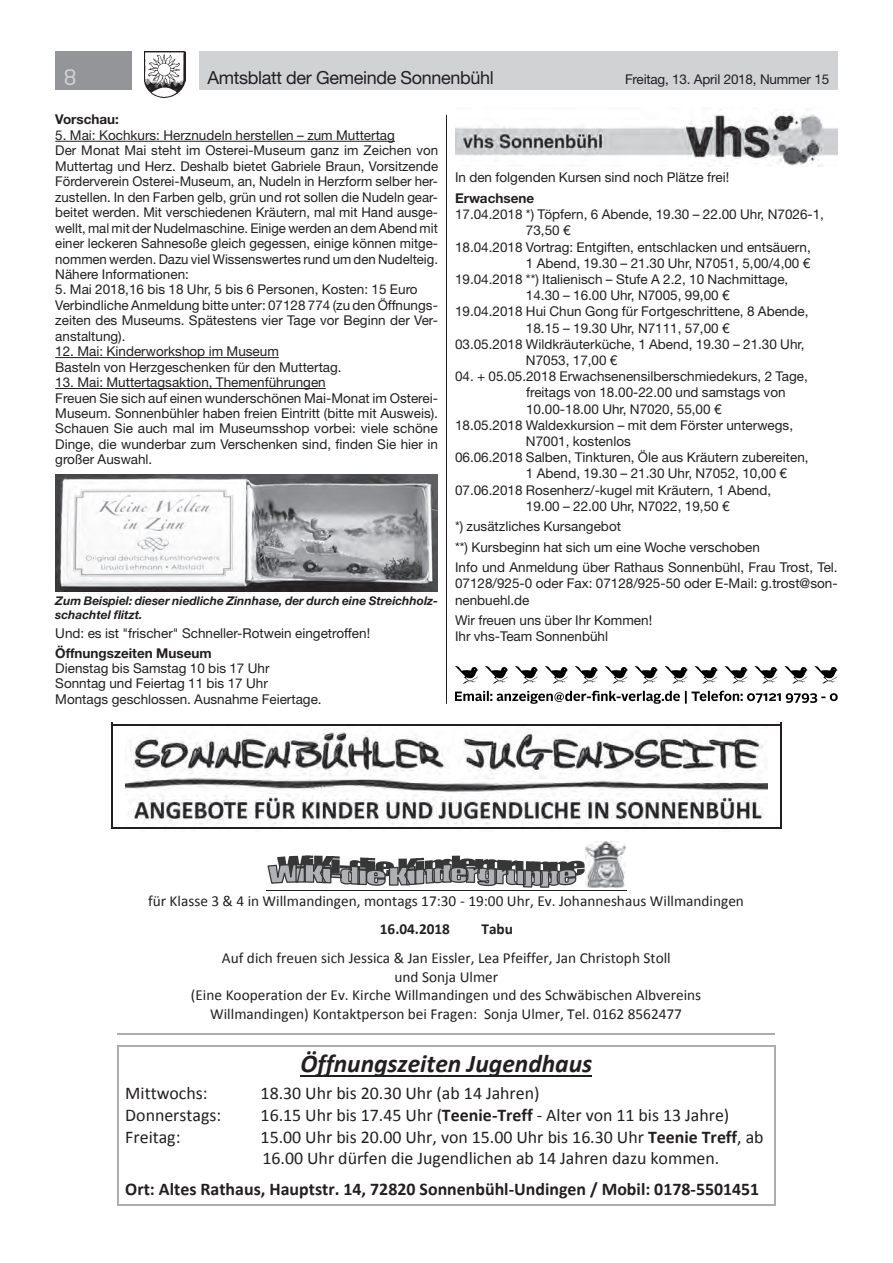
<style>
.page{position:relative;width:893px;height:1263px;background:#fff}
.page>*{position:absolute;margin:0;border:0;box-sizing:border-box;transform-origin:0 0}
.t1{font:italic 700 25.5px "Calibri";color:#231f20}
.t2{font:21px "Neo Sans Std";color:#d1d2d4}
.t3{font:18px "Helvetica Neue LT Std";letter-spacing:-.02em;color:#231f20}
.t4{font:17.85px/21.8px "Calibri";color:#231f20}
.t5{font:700 17.85px "Calibri";color:#231f20}
.t6{font:15.3px/18.8px "Calibri";color:#231f20;text-align:center}
.t7{font:700 15.3px "Calibri";color:#231f20}
.t8{font:13.5px/15.5px "Helvetica Neue LT Std";color:#231f20}
.t9{font:700 13.5px "Helvetica Neue LT Std";color:#231f20}
.t10{font:italic 700 12px/13px "Helvetica Neue LT Std";color:#231f20}
.s1{font-weight:700}
</style>
<div class="page">
<div style="left:199px;top:51px;width:639px;height:38px;background:#d1d2d4"></div>
<div style="left:55px;top:51px;width:77px;height:38px;background:#939598"></div>
<img style="left:145px;top:51px;width:41px;height:47px">
<hr style="left:55px;top:141px;width:340px;height:1px;background:#231f20">
<hr style="left:55px;top:357px;width:224px;height:1px;background:#231f20">
<hr style="left:55px;top:388px;width:271px;height:1px;background:#231f20">
<img style="left:55px;top:474px;width:383px;height:118px">
<img style="left:455px;top:112px;width:383px;height:54px">
<hr style="left:446px;top:115px;width:1px;height:589px;background:#231f20">
<img style="left:125px;top:729px;width:642px;height:100px">
<hr style="left:113px;top:724px;width:667px;height:1px;background:#231f20">
<hr style="left:113px;top:827px;width:667px;height:1px;background:#231f20">
<hr style="left:111px;top:723px;width:2px;height:105px;background:#231f20">
<hr style="left:780px;top:723px;width:1px;height:105px;background:#231f20">
<svg style="left:267px;top:856px;width:318px;height:32px"></svg>
<hr style="left:585px;top:890px;width:41px;height:1px;background:#231f20">
<hr style="left:266px;top:890px;width:319px;height:1px;background:#231f20">
<hr style="left:117px;top:1033px;width:657px;height:2px;background:#acadb1">
<hr style="left:301px;top:1075px;width:291px;height:2px;background:#231f20">
<hr style="left:118px;top:1045px;width:656px;height:2px;background:#acadb1">
<hr style="left:117px;top:1047px;width:1px;height:63px;background:#acadb1">
<hr style="left:774px;top:1047px;width:2px;height:63px;background:#acadb1">
<hr style="left:774px;top:1104px;width:2px;height:21px;background:#acadb1">
<hr style="left:774px;top:1125px;width:2px;height:22px;background:#acadb1">
<hr style="left:774px;top:1143px;width:2px;height:22px;background:#acadb1">
<hr style="left:774px;top:1165px;width:2px;height:22px;background:#acadb1">
<hr style="left:118px;top:1205px;width:656px;height:1px;background:#acadb1">
<svg style="left:117px;top:1110px;width:1px;height:96px"></svg>
<hr style="left:774px;top:1182px;width:2px;height:23px;background:#acadb1">
<img style="left:585px;top:842px;width:41px;height:46px">
<svg style="left:455px;top:691px;width:383px;height:13px"></svg>
<svg style="left:515px;top:666px;width:23px;height:18px"></svg>
<svg style="left:485px;top:666px;width:23px;height:18px"></svg>
<svg style="left:455px;top:666px;width:23px;height:18px"></svg>
<svg style="left:605px;top:666px;width:23px;height:18px"></svg>
<svg style="left:575px;top:666px;width:23px;height:18px"></svg>
<svg style="left:545px;top:666px;width:23px;height:18px"></svg>
<svg style="left:694px;top:666px;width:24px;height:18px"></svg>
<svg style="left:665px;top:666px;width:23px;height:18px"></svg>
<svg style="left:635px;top:666px;width:23px;height:18px"></svg>
<svg style="left:784px;top:666px;width:24px;height:18px"></svg>
<svg style="left:754px;top:666px;width:24px;height:18px"></svg>
<svg style="left:724px;top:666px;width:24px;height:18px"></svg>
<svg style="left:814px;top:666px;width:24px;height:18px"></svg>
<h2 class="t2" style="left:64px;top:64px;width:14px">8</h2>
<h3 class="t3" style="left:207px;top:67px;width:288px">Amtsblatt der Gemeinde Sonnenbühl</h3>
<p class="t8" style="left:625px;top:71px;width:206px">Freitag, 13. April 2018, Nummer 15</p>
<p class="t9" style="left:55px;top:111px;width:65px">Vorschau:</p>
<p class="t8" style="left:55px;top:127px;width:384px">5. Mai: Kochkurs: Herznudeln herstellen – zum Muttertag<br>Der Monat Mai steht im Osterei-Museum ganz im Zeichen von Muttertag und Herz. Deshalb bietet Gabriele Braun, Vorsitzende Förderverein Osterei-Museum, an, Nudeln in Herzform selber her&shy;zustellen. In den Farben gelb, grün und rot sollen die Nudeln gear&shy;beitet werden. Mit verschiedenen Kräutern, mal mit Hand ausge&shy;wellt, mal mit der Nudelmaschine. Einige werden an dem Abend mit einer leckeren Sahnesoße gleich gegessen, einige können mitge&shy;nommen werden. Dazu viel Wissenswertes rund um den Nudelteig.<br>Nähere Informationen:</p>
<p class="t8" style="left:55px;top:282px;width:384px">5. Mai 2018,16 bis 18 Uhr, 5 bis 6 Personen, Kosten: 15 Euro Verbindliche Anmeldung bitte unter: 07128 774 (zu den Öffnungs&shy;zeiten des Museums. Spätestens vier Tage vor Beginn der Ver&shy;anstaltung).</p>
<p class="t8" style="left:55px;top:343px;width:288px">12. Mai: Kinderworkshop im Museum<br>Basteln von Herzgeschenken für den Muttertag.</p>
<p class="t8" style="left:55px;top:374px;width:384px">13. Mai: Muttertagsaktion, Themenführungen<br>Freuen Sie sich auf einen wunderschönen Mai-Monat im Osterei-Museum. Sonnenbühler haben freien Eintritt (bitte mit Ausweis).<br>Schauen Sie auch mal im Museumsshop vorbei: viele schöne Dinge, die wunderbar zum Verschenken sind, finden Sie hier in großer Auswahl.</p>
<p class="t8" style="left:455px;top:170px;width:276px">In den folgenden Kursen sind noch Plätze frei!</p>
<p class="t9" style="left:455px;top:190px;width:81px">Erwachsene</p>
<p class="t8" style="left:455px;top:206px;width:371px">17.04.2018 *) Töpfern, 6 Abende, 19.30 – 22.00 Uhr, N7026-1,</p>
<p class="t8" style="left:526px;top:223px;width:46px">73,50 €</p>
<p class="t8" style="left:455px;top:239px;width:357px">18.04.2018 Vortrag: Entgiften, entschlacken und entsäuern,</p>
<p class="t8" style="left:526px;top:255px;width:286px">1 Abend, 19.30 – 21.30 Uhr, N7051, 5,00/4,00 €</p>
<p class="t8" style="left:455px;top:271px;width:335px">19.04.2018 **) Italienisch – Stufe A 2.2, 10 Nachmittage,</p>
<p class="t8" style="left:526px;top:287px;width:205px">14.30 – 16.00 Uhr, N7005, 99,00 €</p>
<p class="t8" style="left:455px;top:304px;width:355px">19.04.2018 Hui Chun Gong für Fortgeschrittene, 8 Abende,</p>
<p class="t8" style="left:526px;top:320px;width:205px">18.15 – 19.30 Uhr, N7111, 57,00 €</p>
<p class="t8" style="left:455px;top:336px;width:351px">03.05.2018 Wildkräuterküche, 1 Abend, 19.30 – 21.30 Uhr,</p>
<p class="t8" style="left:526px;top:352px;width:93px">N7053, 17,00 €</p>
<p class="t8" style="left:455px;top:368px;width:354px">04. + 05.05.2018 Erwachsenensilberschmiedekurs, 2 Tage,</p>
<p class="t8" style="left:526px;top:385px;width:261px">freitags von 18.00-22.00 und samstags von</p>
<p class="t8" style="left:526px;top:401px;width:197px">10.00-18.00 Uhr, N7020, 55,00 €</p>
<p class="t8" style="left:455px;top:417px;width:340px">18.05.2018 Waldexkursion – mit dem Förster unterwegs,</p>
<p class="t8" style="left:526px;top:433px;width:106px">N7001, kostenlos</p>
<p class="t8" style="left:455px;top:449px;width:355px">06.06.2018 Salben, Tinkturen, Öle aus Kräutern zubereiten,</p>
<p class="t8" style="left:526px;top:466px;width:263px">1 Abend, 19.30 – 21.30 Uhr, N7052, 10,00 €</p>
<p class="t8" style="left:455px;top:482px;width:318px">07.06.2018 Rosenherz/-kugel mit Kräutern, 1 Abend,</p>
<p class="t8" style="left:526px;top:498px;width:205px">19.00 – 22.00 Uhr, N7022, 19,50 €</p>
<p class="t8" style="left:455px;top:516px;width:384px;line-height:20.4px">*) zusätzliches Kursangebot<br>**) Kursbeginn hat sich um eine Woche verschoben<br>Info und Anmeldung über Rathaus Sonnenbühl, Frau Trost, Tel.</p>
<p class="t8" style="left:455px;top:575px;width:384px;line-height:16.2px">07128/925-0 oder Fax: 07128/925-50 oder E-Mail: g.trost@son&shy;nenbuehl.de</p>
<p class="t8" style="left:455px;top:612px;width:199px;line-height:16.2px">Wir freuen uns über Ihr Kommen!<br>Ihr vhs-Team Sonnenbühl</p>
<p class="t10" style="left:55px;top:594px;width:384px">Zum Beispiel: dieser niedliche Zinnhase, der durch eine Streichholz&shy;schachtel flitzt.</p>
<p class="t8" style="left:55px;top:625px;width:316px">Und: es ist "frischer" Schneller-Rotwein eingetroffen!</p>
<p class="t9" style="left:55px;top:644px;width:158px">Öffnungszeiten Museum</p>
<p class="t8" style="left:55px;top:660px;width:268px">Dienstag bis Samstag 10 bis 17 Uhr<br>Sonntag und Feiertag 11 bis 17 Uhr<br>Montags geschlossen. Ausnahme Feiertage.</p>
<p class="t6" style="left:148px;top:891px;width:597px">für Klasse 3 &amp; 4 in Willmandingen, montags 17:30 - 19:00 Uhr, Ev. Johanneshaus Willmandingen</p>
<p class="t7" style="left:380px;top:919px;width:72px">16.04.2018</p>
<p class="t7" style="left:481px;top:919px;width:33px">Tabu</p>
<p class="t6" style="left:191px;top:948px;width:512px">Auf dich freuen sich Jessica &amp; Jan Eissler, Lea Pfeiffer, Jan Christoph Stoll<br>und Sonja Ulmer<br>(Eine Kooperation der Ev. Kirche Willmandingen und des Schwäbischen Albvereins Willmandingen) Kontaktperson bei Fragen: Sonja Ulmer, Tel. 0162 8562477</p>
<h1 class="t1" style="left:301px;top:1047px;width:293px">Öffnungszeiten Jugendhaus</h1>
<h3 class="t4" style="left:125px;top:1082px;width:84px">Mittwochs:</h3>
<h3 class="t4" style="left:261px;top:1082px;width:280px">18.30 Uhr bis 20.30 Uhr (ab 14 Jahren)</h3>
<h3 class="t4" style="left:125px;top:1104px;width:98px">Donnerstags:</h3>
<h3 class="t4" style="left:261px;top:1104px;width:470px">16.15 Uhr bis 17.45 Uhr (<span class="s1">Teenie-Treff</span> - Alter von 11 bis 13 Jahre)</h3>
<h3 class="t4" style="left:125px;top:1126px;width:57px">Freitag:</h3>
<h3 class="t4" style="left:261px;top:1126px;width:504px">15.00 Uhr bis 20.00 Uhr, von 15.00 Uhr bis 16.30 Uhr <span class="s1">Teenie Treff</span>, ab<br>16.00 Uhr dürfen die Jugendlichen ab 14 Jahren dazu kommen.</h3>
<h3 class="t5" style="left:125px;top:1177px;width:635px">Ort: Altes Rathaus, Hauptstr. 14, 72820 Sonnenbühl-Undingen / Mobil: 0178-5501451</h3>
</div>
